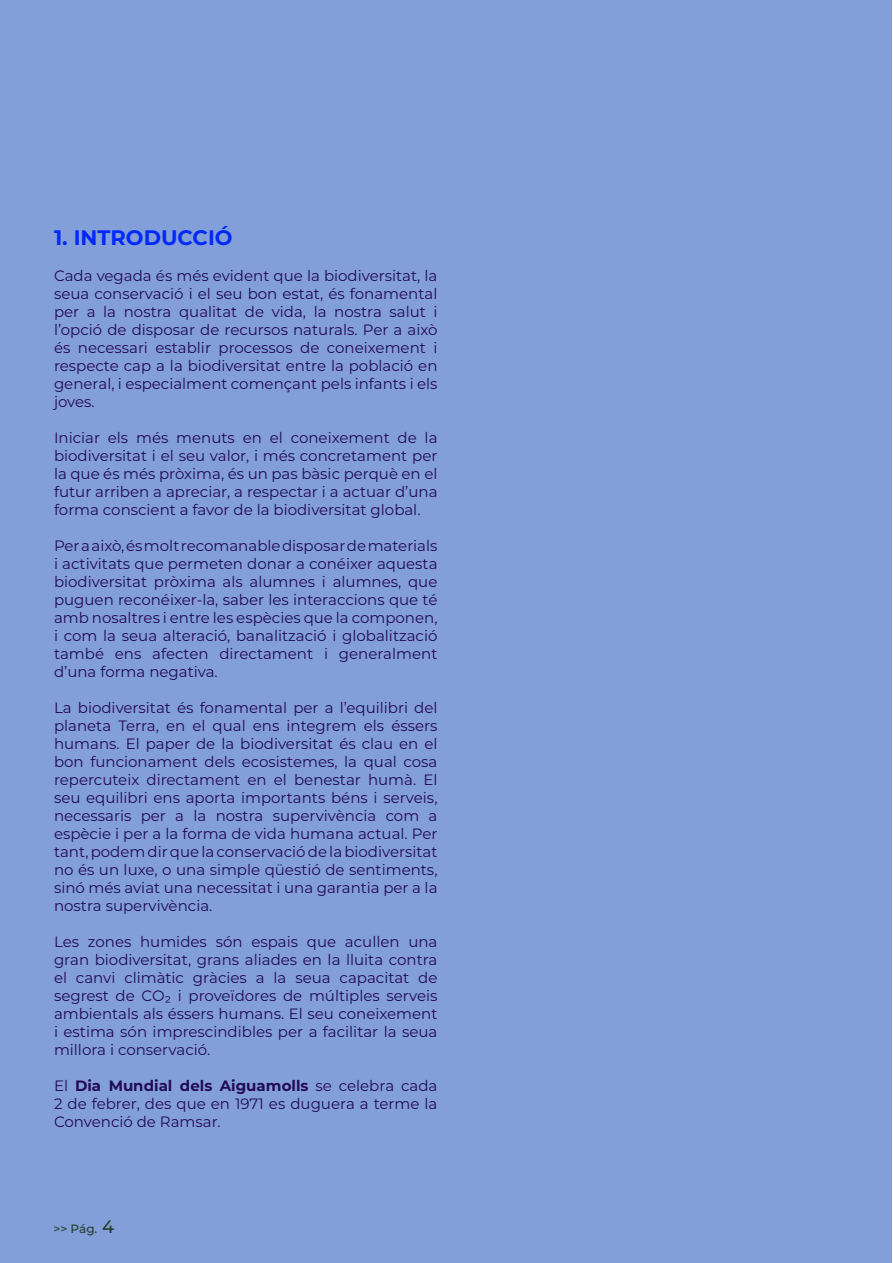
<style>
.page{position:relative;width:893px;height:1263px;background:#fff}
.page>*{position:absolute;margin:0;border:0;box-sizing:border-box;transform-origin:0 0}
.t1{font:700 21px "Montserrat";color:#0029fa}
.t2{font:15px/18px "Montserrat";color:#230a59;text-align:justify}
.t3{font:500 12px "Montserrat";color:#243e28}
.s1{font-weight:700}
.s2{font-size:18px}
</style>
<div class="page">
<div style="left:1px;top:1px;width:891px;height:1262px;background:#829fd9"></div>
<h1 class="t1" style="left:54px;top:223px;width:180px">1. INTRODUCCIÓ</h1>
<p class="t2" style="left:54px;top:266px;width:385px">Cada vegada és més evident que la biodiversitat, la seua conservació i el seu bon estat, és fonamental per a la nostra qualitat de vida, la nostra salut i l’opció de disposar de recursos naturals. Per a això és necessari establir processos de coneixement i respecte cap a la biodiversitat entre la població en general, i especialment començant pels infants i els joves.</p>
<p class="t2" style="left:54px;top:428px;width:385px">Iniciar els més menuts en el coneixement de la biodiversitat i el seu valor, i més concretament per la que és més pròxima, és un pas bàsic perquè en el futur arriben a apreciar, a respectar i a actuar d’una forma conscient a favor de la biodiversitat global.</p>
<p class="t2" style="left:54px;top:536px;width:385px">Per a això, és molt recomanable disposar de materials i activitats que permeten donar a conéixer aquesta biodiversitat pròxima als alumnes i alumnes, que puguen reconéixer-la, saber les interaccions que té amb nosaltres i entre les espècies que la componen, i com la seua alteració, banalització i globalització també ens afecten directament i generalment d’una forma negativa.</p>
<p class="t2" style="left:54px;top:698px;width:385px">La biodiversitat és fonamental per a l’equilibri del planeta Terra, en el qual ens integrem els éssers humans. El paper de la biodiversitat és clau en el bon funcionament dels ecosistemes, la qual cosa repercuteix directament en el benestar humà. El seu equilibri ens aporta importants béns i serveis, necessaris per a la nostra supervivència com a espècie i per a la forma de vida humana actual. Per tant, podem dir que la conservació de la biodiversitat no és un luxe, o una simple qüestió de sentiments, sinó més aviat una necessitat i una garantia per a la nostra supervivència.</p>
<p class="t2" style="left:54px;top:932px;width:385px">Les zones humides són espais que acullen una gran biodiversitat, grans aliades en la lluita contra el canvi climàtic gràcies a la seua capacitat de segrest de CO₂ i proveïdores de múltiples serveis ambientals als éssers humans. El seu coneixement i estima són imprescindibles per a facilitar la seua millora i conservació.</p>
<p class="t2" style="left:54px;top:1076px;width:385px">El <span class="s1">Dia Mundial dels Aiguamolls</span> se celebra cada 2 de febrer, des que en 1971 es duguera a terme la Convenció de Ramsar.</p>
<p class="t3" style="left:53px;top:1220px;width:62px">&gt;&gt; Pág. <span class="s2">4</span></p>
</div>
